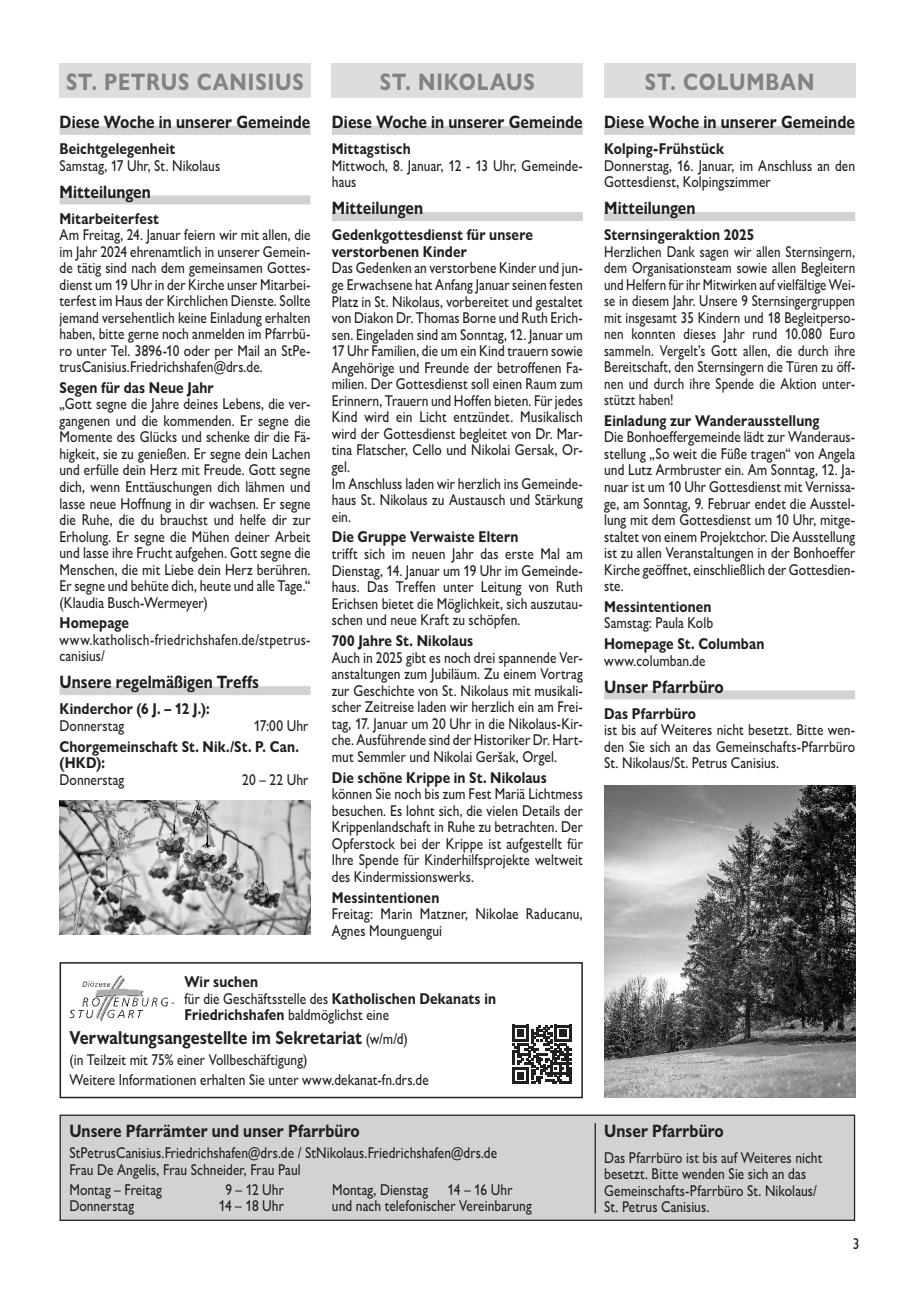
<style>
.page{position:relative;width:919px;height:1289px;background:#fff}
.page>*{position:absolute;margin:0;border:0;box-sizing:border-box;transform-origin:0 0}
.t1{font:700 24px "Gill Sans Nova";letter-spacing:.045em;color:#808285;scale:.85 1}
.t2{font:700 18.75px "Gill Sans Nova";letter-spacing:.005em;color:#231f20;scale:.85 1}
.t3{font:700 18px "Gill Sans Nova";letter-spacing:.005em;color:#231f20;scale:.84 1}
.t4{font:500 15.75px/16.5px "Gill Sans Nova";letter-spacing:.005em;color:#231f20;scale:.85 1}
.t5{font:700 15.75px/16.5px "Gill Sans Nova";letter-spacing:.01em;color:#231f20;scale:.85 1}
.t6{font:500 15.75px/16.5px "Gill Sans Nova";letter-spacing:.005em;color:#231f20;text-align:justify;scale:.82 1}
.s1{font-weight:500}
.s2{font-weight:500;font-size:15.75px}
</style>
<div class="page">
<div style="left:60px;top:64px;width:250px;height:34px;background:#dcdddf"></div>
<div style="left:332px;top:64px;width:251px;height:34px;background:#dcdddf"></div>
<div style="left:604px;top:64px;width:251px;height:34px;background:#dcdddf"></div>
<div style="left:604px;top:126px;width:251px;height:9px;background:#d1d2d4"></div>
<div style="left:604px;top:212px;width:251px;height:9px;background:#d1d2d4"></div>
<div style="left:604px;top:690px;width:251px;height:9px;background:#d1d2d4"></div>
<div style="left:332px;top:126px;width:251px;height:9px;background:#d1d2d4"></div>
<div style="left:332px;top:212px;width:251px;height:9px;background:#d1d2d4"></div>
<div style="left:60px;top:126px;width:250px;height:9px;background:#d1d2d4"></div>
<div style="left:60px;top:195px;width:250px;height:9px;background:#d1d2d4"></div>
<div style="left:60px;top:686px;width:250px;height:9px;background:#d1d2d4"></div>
<div style="left:60px;top:1115px;width:794px;height:105px;background:#d1d2d4"></div>
<div style="left:60px;top:1114px;width:795px;height:106px;border:1px solid #231f20"></div>
<hr style="left:594px;top:1123px;width:1px;height:90px;background:#231f20">
<img style="left:60px;top:800px;width:250px;height:134px">
<img style="left:604px;top:785px;width:251px;height:312px">
<img style="left:70px;top:975px;width:104px;height:45px">
<svg style="left:512px;top:1024px;width:59px;height:59px"></svg>
<div style="left:60px;top:962px;width:523px;height:136px;border:2px solid #231f20"></div>
<h1 class="t1" style="left:66px;top:68px;width:281px">ST. PETRUS CANISIUS</h1>
<h1 class="t1" style="left:380px;top:68px;width:184px">ST. NIKOLAUS</h1>
<h1 class="t1" style="left:645px;top:68px;width:201px">ST. COLUMBAN</h1>
<p class="t3" style="left:604px;top:112px;width:300px">Diese Woche in unserer Gemeinde</p>
<p class="t5" style="left:604px;top:141px;width:142px">Kolping-Frühstück</p>
<p class="t4" style="left:604px;top:157px;width:297px">Donnerstag, 16. Januar, im Anschluss an den<br>Gottesdienst, Kolpingszimmer</p>
<p class="t3" style="left:604px;top:198px;width:110px">Mitteilungen</p>
<p class="t5" style="left:604px;top:227px;width:178px">Sternsingeraktion 2025</p>
<p class="t6" style="left:604px;top:243px;width:307px">Herzlichen Dank sagen wir allen Sternsingern, dem Organisationsteam sowie allen Begleitern und Helfern für ihr Mitwirken auf vielfältige Wei&shy;se in diesem Jahr. Unsere 9 Sternsingergruppen mit insgesamt 35 Kindern und 18 Begleitperso&shy;nen konnten dieses Jahr rund 10.080 Euro sammeln. Vergelt’s Gott allen, die durch ihre Bereitschaft, den Sternsingern die Türen zu öff&shy;nen und durch ihre Spende die Aktion unter&shy;stützt haben!</p>
<p class="t5" style="left:604px;top:412px;width:255px">Einladung zur Wanderausstellung</p>
<p class="t4" style="left:604px;top:429px;width:297px;text-align:justify">Die Bonhoeffergemeinde lädt zur Wanderaus&shy;stellung „So weit die Füße tragen“ von Angela und Lutz Armbruster ein. Am Sonntag, 12. Ja&shy;nuar ist um 10 Uhr Gottesdienst mit Vernissa&shy;ge, am Sonntag, 9. Februar endet die Ausstel&shy;lung mit dem Gottesdienst um 10 Uhr, mitge&shy;staltet von einem Projektchor. Die Ausstellung ist zu allen Veranstaltungen in der Bonhoeffer Kirche geöffnet, einschließlich der Gottesdien&shy;ste.</p>
<p class="t5" style="left:604px;top:598px;width:128px">Messintentionen</p>
<p class="t4" style="left:604px;top:615px;width:130px">Samstag: Paula Kolb</p>
<p class="t5" style="left:604px;top:635px;width:190px">Homepage St. Columban</p>
<p class="t4" style="left:604px;top:652px;width:121px">www.columban.de</p>
<p class="t3" style="left:604px;top:676px;width:144px">Unser Pfarrbüro</p>
<p class="t5" style="left:604px;top:705px;width:110px">Das Pfarrbüro</p>
<p class="t4" style="left:604px;top:722px;width:297px;text-align:justify">ist bis auf Weiteres nicht besetzt. Bitte wen&shy;den Sie sich an das Gemeinschafts-Pfarrbüro St. Nikolaus/St. Petrus Canisius.</p>
<p class="t3" style="left:60px;top:112px;width:300px">Diese Woche in unserer Gemeinde</p>
<p class="t5" style="left:60px;top:141px;width:137px">Beichtgelegenheit</p>
<p class="t4" style="left:60px;top:157px;width:190px">Samstag, 17 Uhr, St. Nikolaus</p>
<p class="t3" style="left:60px;top:181px;width:110px">Mitteilungen</p>
<p class="t5" style="left:60px;top:210px;width:118px">Mitarbeiterfest</p>
<p class="t4" style="left:60px;top:227px;width:297px;text-align:justify">Am Freitag, 24. Januar feiern wir mit allen, die im Jahr 2024 ehrenamtlich in unserer Gemein&shy;de tätig sind nach dem gemeinsamen Gottes&shy;dienst um 19 Uhr in der Kirche unser Mitarbei&shy;terfest im Haus der Kirchlichen Dienste. Sollte jemand versehentlich keine Einladung erhalten haben, bitte gerne noch anmelden im Pfarrbü&shy;ro unter Tel. 3896-10 oder per Mail an StPe&shy;trusCanisius.Friedrichshafen@drs.de.</p>
<p class="t5" style="left:60px;top:379px;width:183px">Segen für das Neue Jahr</p>
<p class="t4" style="left:60px;top:396px;width:297px;text-align:justify">„Gott segne die Jahre deines Lebens, die ver&shy;gangenen und die kommenden. Er segne die Momente des Glücks und schenke dir die Fä&shy;higkeit, sie zu genießen. Er segne dein Lachen und erfülle dein Herz mit Freude. Gott segne dich, wenn Enttäuschungen dich lähmen und lasse neue Hoffnung in dir wachsen. Er segne die Ruhe, die du brauchst und helfe dir zur Erholung. Er segne die Mühen deiner Arbeit und lasse ihre Frucht aufgehen. Gott segne die Menschen, die mit Liebe dein Herz berühren.<br>Er segne und behüte dich, heute und alle Tage.“ (Klaudia Busch-Wermeyer)</p>
<p class="t5" style="left:60px;top:615px;width:83px">Homepage</p>
<p class="t4" style="left:60px;top:631px;width:297px">www.katholisch-friedrichshafen.de/stpetrus&shy;canisius/</p>
<p class="t3" style="left:60px;top:672px;width:239px">Unsere regelmäßigen Treffs</p>
<p class="t5" style="left:60px;top:701px;width:178px">Kinderchor (6 J. – 12 J.):</p>
<p class="t4" style="left:60px;top:717px;width:78px">Donnerstag</p>
<p class="t4" style="left:254px;top:717px;width:66px">17:00 Uhr</p>
<p class="t5" style="left:60px;top:738px;width:283px">Chorgemeinschaft St. Nik./St. P. Can. (HKD):</p>
<p class="t4" style="left:60px;top:771px;width:78px">Donnerstag</p>
<p class="t4" style="left:242px;top:771px;width:79px">20 – 22 Uhr</p>
<p class="t3" style="left:332px;top:112px;width:300px">Diese Woche in unserer Gemeinde</p>
<p class="t5" style="left:332px;top:141px;width:94px">Mittagstisch</p>
<p class="t4" style="left:332px;top:157px;width:297px">Mittwoch, 8. Januar, 12 - 13 Uhr, Gemeinde&shy;haus</p>
<p class="t3" style="left:332px;top:198px;width:110px">Mitteilungen</p>
<p class="t5" style="left:332px;top:227px;width:238px">Gedenkgottesdienst für unsere verstorbenen Kinder</p>
<p class="t4" style="left:332px;top:260px;width:297px">Das Gedenken an verstorbene Kinder und jun&shy;ge Erwachsene hat Anfang Januar seinen festen Platz in St. Nikolaus, vorbereitet und gestaltet von Diakon Dr. Thomas Borne und Ruth Erich&shy;sen. Eingeladen sind am Sonntag, 12. Januar um 17 Uhr Familien, die um ein Kind trauern sowie Angehörige und Freunde der betroffenen Fa&shy;milien. Der Gottesdienst soll einen Raum zum Erinnern, Trauern und Hoffen bieten. Für jedes Kind wird ein Licht entzündet. Musikalisch wird der Gottesdienst begleitet von Dr. Mar&shy;tina Flatscher, Cello und Nikolai Gersak, Or&shy;gel.<br>Im Anschluss laden wir herzlich ins Gemeinde&shy;haus St. Nikolaus zu Austausch und Stärkung ein.</p>
<p class="t5" style="left:332px;top:529px;width:221px">Die Gruppe Verwaiste Eltern</p>
<p class="t4" style="left:332px;top:546px;width:297px;text-align:justify">trifft sich im neuen Jahr das erste Mal am Dienstag, 14. Januar um 19 Uhr im Gemeinde&shy;haus. Das Treffen unter Leitung von Ruth Erichsen bietet die Möglichkeit, sich auszutau&shy;schen und neue Kraft zu schöpfen.</p>
<p class="t5" style="left:332px;top:632px;width:168px">700 Jahre St. Nikolaus</p>
<p class="t4" style="left:332px;top:649px;width:297px;text-align:justify">Auch in 2025 gibt es noch drei spannende Ver&shy;anstaltungen zum Jubiläum. Zu einem Vortrag zur Geschichte von St. Nikolaus mit musikali&shy;scher Zeitreise laden wir herzlich ein am Frei&shy;tag, 17. Januar um 20 Uhr in die Nikolaus-Kir&shy;che. Ausführende sind der Historiker Dr. Hart&shy;mut Semmler und Nikolai Geršak, Orgel.</p>
<p class="t5" style="left:332px;top:769px;width:254px">Die schöne Krippe in St. Nikolaus</p>
<p class="t4" style="left:332px;top:786px;width:297px;text-align:justify">können Sie noch bis zum Fest Mariä Lichtmess besuchen. Es lohnt sich, die vielen Details der Krippenlandschaft in Ruhe zu betrachten. Der Opferstock bei der Krippe ist aufgestellt für Ihre Spende für Kinderhilfsprojekte weltweit des Kindermissionswerks.</p>
<p class="t5" style="left:332px;top:889px;width:128px">Messintentionen</p>
<p class="t4" style="left:332px;top:906px;width:297px">Freitag: Marin Matzner, Nikolae Raducanu,<br>Agnes Mounguengui</p>
<p class="t5" style="left:184px;top:973px;width:368px">Wir suchen<br><span class="s1">für die Geschäftsstelle des</span> Katholischen Dekanats in<br>Friedrichshafen <span class="s1">baldmöglichst eine</span></p>
<p class="t2" style="left:70px;top:1027px;width:399px">Verwaltungsangestellte im Sekretariat <span class="s2">(w/m/d)</span></p>
<p class="t4" style="left:70px;top:1049px;width:424px;line-height:20.7px">(in Teilzeit mit 75% einer Vollbeschäftigung)<br>Weitere Informationen erhalten Sie unter www.dekanat-fn.drs.de</p>
<p class="t3" style="left:69px;top:1121px;width:347px">Unsere Pfarrämter und unser Pfarrbüro</p>
<p class="t4" style="left:69px;top:1144px;width:505px">StPetrusCanisius.Friedrichshafen@drs.de / StNikolaus.Friedrichshafen@drs.de<br>Frau De Angelis, Frau Schneider, Frau Paul</p>
<p class="t4" style="left:69px;top:1181px;width:110px">Montag – Freitag</p>
<p class="t4" style="left:225px;top:1181px;width:70px">9 – 12 Uhr</p>
<p class="t4" style="left:332px;top:1181px;width:214px">Montag, Dienstag 14 – 16 Uhr</p>
<p class="t4" style="left:69px;top:1197px;width:78px">Donnerstag</p>
<p class="t4" style="left:219px;top:1197px;width:78px">14 – 18 Uhr</p>
<p class="t4" style="left:332px;top:1197px;width:236px">und nach telefonischer Vereinbarung</p>
<p class="t3" style="left:604px;top:1121px;width:144px">Unser Pfarrbüro</p>
<p class="t4" style="left:604px;top:1149px;width:258px">Das Pfarrbüro ist bis auf Weiteres nicht besetzt. Bitte wenden Sie sich an das Gemeinschafts-Pfarrbüro St. Nikolaus/ St. Petrus Canisius.</p>
<p class="t4" style="left:852px;top:1236px;width:9px">3</p>
</div>
